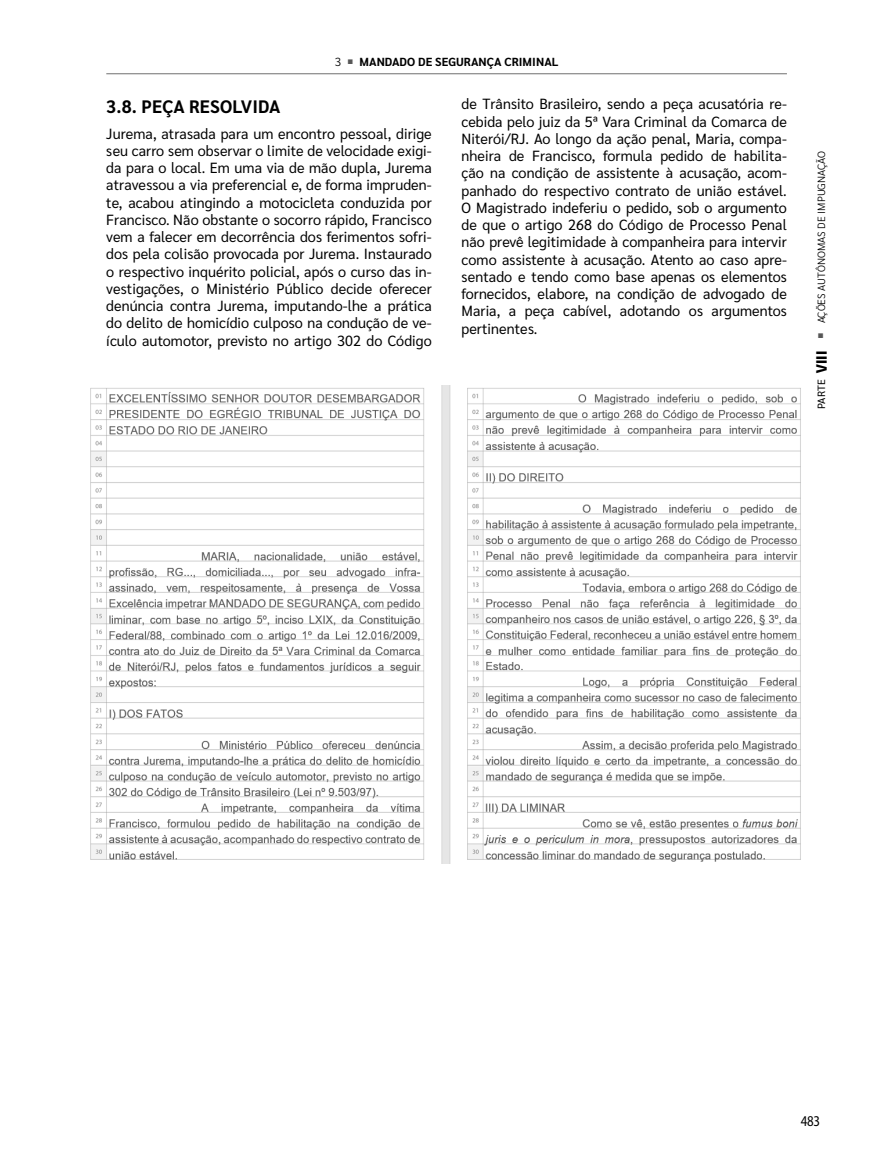
<style>
.page{position:relative;width:872px;height:1170px;background:#fff}
.page>*{position:absolute;margin:0;border:0;box-sizing:border-box;transform-origin:0 0}
.TIT_1{font:700 18px "Sarabun";letter-spacing:.01em;color:#000}
.t1{font:semi-condensed 15px "Myriad Pro";color:#000;scale:.93 1}
.QUESTAO_ENUNC{font:14.7px/17.2px "Sarabun";letter-spacing:.005em;color:#000;text-align:justify}
.t2{font:700 11.7px "Sarabun";letter-spacing:.005em;color:#000}
.t3{font:300 10.5px "Sarabun";letter-spacing:.005em;color:#000}
.s1{font-weight:300}
.s2{color:#575757}
.s3{font-weight:400}
.s4{font-family:"Fira Sans";font-weight:700;font-size:15px}
</style>
<div class="page">
<hr style="left:106px;top:73px;width:681px;height:1px;background:#878787">
<img style="left:90px;top:386px;width:711px;height:477px">
<p class="t2" style="left:335px;top:55px;width:225px"><span class="s1">3</span> <span class="s2">○</span> MANDADO DE SEGURANÇA CRIMINAL</p>
<p class="TIT_1" style="left:106px;top:96px;width:176px">3.8. PEÇA RESOLVIDA</p>
<p class="QUESTAO_ENUNC" style="left:106px;top:125px;width:327px">Jurema, atrasada para um encontro pessoal, dirige seu carro sem observar o limite de velocidade exigi&shy;da para o local. Em uma via de mão dupla, Jurema atravessou a via preferencial e, de forma impruden&shy;te, acabou atingindo a motocicleta conduzida por Francisco. Não obstante o socorro rápido, Francisco vem a falecer em decorrência dos ferimentos sofri&shy;dos pela colisão provocada por Jurema. Instaurado o respectivo inquérito policial, após o curso das in&shy;vestigações, o Ministério Público decide oferecer denúncia contra Jurema, imputando-lhe a prática do delito de homicídio culposo na condução de ve&shy;ículo automotor, previsto no artigo 302 do Código</p>
<p class="QUESTAO_ENUNC" style="left:461px;top:96px;width:327px">de Trânsito Brasileiro, sendo a peça acusatória re&shy;cebida pelo juiz da 5ª Vara Criminal da Comarca de Niterói/RJ. Ao longo da ação penal, Maria, compa&shy;nheira de Francisco, formula pedido de habilita&shy;ção na condição de assistente à acusação, acom&shy;panhado do respectivo contrato de união estável.<br>O Magistrado indeferiu o pedido, sob o argumento de que o artigo 268 do Código de Processo Penal não prevê legitimidade à companheira para intervir como assistente à acusação. Atento ao caso apre&shy;sentado e tendo como base apenas os elementos fornecidos, elabore, na condição de advogado de Maria, a peça cabível, adotando os argumentos pertinentes.</p>
<p class="t3" style="left:815px;top:409px;width:259px;rotate:-90deg"><span class="s3">PARTE</span> <span class="s4">VIIi</span> <span class="s2">○</span> ações autônomas de impugnação</p>
<p class="t1" style="left:800px;top:1111px;width:22px">483</p>
</div>
